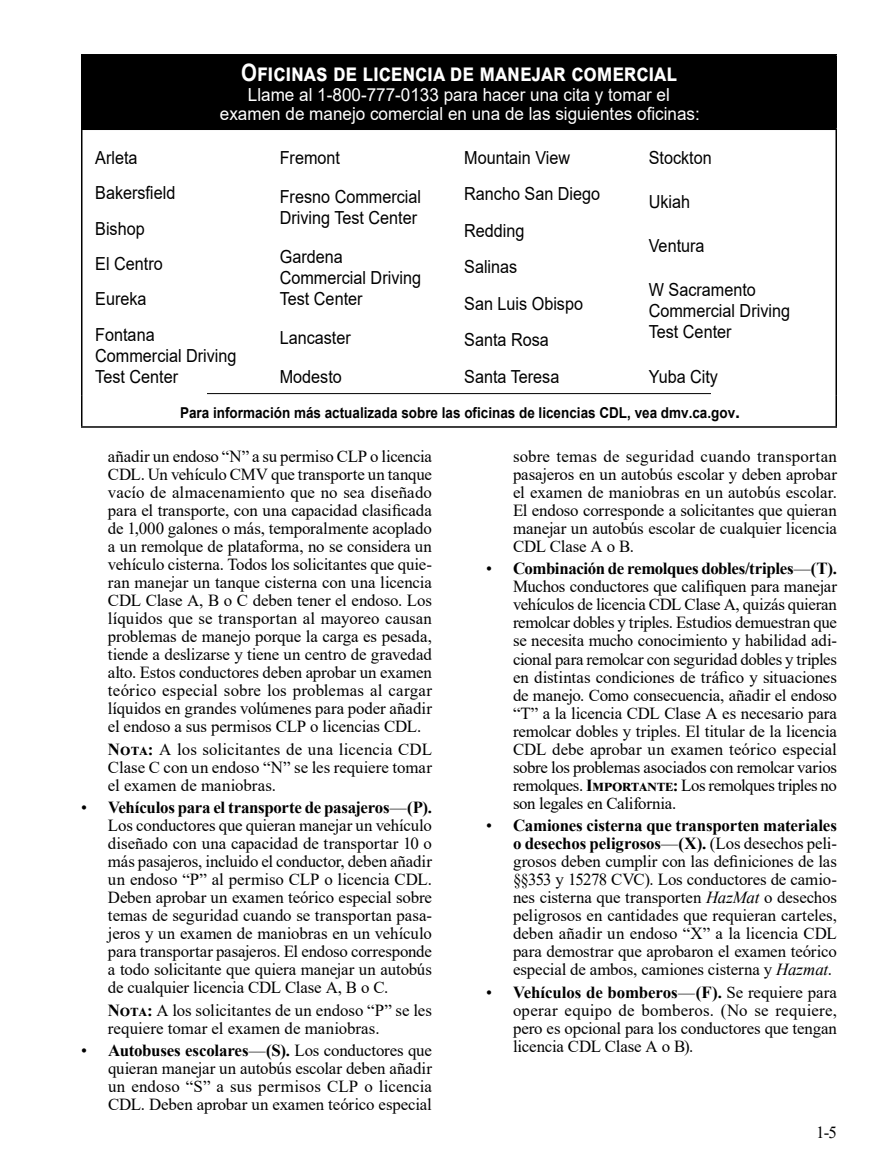
<style>
.page{position:relative;width:891px;height:1175px;background:#fff}
.page>*{position:absolute;margin:0;border:0;box-sizing:border-box;transform-origin:0 0}
.t1{font:700 24px "Arial";letter-spacing:-.005em;color:#fff;scale:.85 1}
.t2{font:18px/36.5px "Arial";color:#000;scale:.9 1}
.t3{font:18px/19.5px "Arial";color:#fff;text-align:center;scale:.95 1}
._1st_Level_Indent{font:16.8px/18px "Times New Roman";letter-spacing:-.01em;color:#000;text-align:justify}
.t4{font:700 15px "Arial";color:#000;scale:.9 1}
.s1{font-style:inherit}
.s2{font-size:18px}
.s3{font-weight:700}
.s4{font-style:italic}
</style>
<div class="page">
<div style="left:82px;top:55px;width:754px;height:74px;background:#000"></div>
<hr style="left:81px;top:128px;width:756px;height:2px;background:#000">
<hr style="left:81px;top:54px;width:756px;height:2px;background:#000">
<hr style="left:81px;top:56px;width:1px;height:72px;background:#000">
<hr style="left:836px;top:56px;width:1px;height:72px;background:#000">
<hr style="left:81px;top:130px;width:1px;height:266px;background:#000">
<hr style="left:836px;top:130px;width:1px;height:266px;background:#000">
<hr style="left:81px;top:396px;width:1px;height:30px;background:#000">
<hr style="left:836px;top:396px;width:1px;height:30px;background:#000">
<hr style="left:81px;top:426px;width:756px;height:2px;background:#000">
<hr style="left:207px;top:393px;width:504px;height:1px;background:#000">
<p class="t1" style="left:241px;top:56px;width:514px">Oficinas de licencia de manejar comercial</p>
<p class="t3" style="left:220px;top:85px;width:507px">Llame al 1-800-777-0133 para hacer una cita y tomar el examen de manejo comercial en una de las siguientes o<span class="s1">f</span>icinas:</p>
<p class="t2" style="left:464px;top:139px;width:153px">Mountain View<br>Rancho San Diego<br>Redding<br>Salinas<br>San Luis Obispo<br>Santa Rosa<br>Santa Teresa</p>
<p class="t2" style="left:649px;top:139px;width:72px">Stockton</p>
<p class="t2" style="left:95px;top:140px;width:91px;line-height:35.4px">Arleta<br>Bakersfield<br>Bishop<br>El Centro<br>Eureka<br>Fontana</p>
<p class="t2" style="left:95px;top:345px;width:158px;line-height:21px">Commercial Driving<br>Test Center</p>
<p class="t2" style="left:280px;top:138px;width:159px;line-height:39px">Fremont<br>Fresno Commercial</p>
<p class="t2" style="left:280px;top:198px;width:154px;line-height:39px">Driving Test Center<br>Gardena</p>
<p class="t2" style="left:280px;top:267px;width:158px;line-height:21px">Commercial Driving<br>Test Center</p>
<p class="t2" style="left:280px;top:318px;width:81px;line-height:39px">Lancaster<br>Modesto</p>
<p class="t2" style="left:649px;top:183px;width:48px">Ukiah</p>
<p class="t2" style="left:649px;top:227px;width:64px">Ventura</p>
<p class="t2" style="left:649px;top:279px;width:158px;line-height:21px">W Sacramento<br>Commercial Driving<br>Test Center</p>
<p class="t2" style="left:649px;top:358px;width:79px">Yuba City</p>
<p class="t4" style="left:180px;top:402px;width:624px">Para información más actualizada sobre las o<span class="s1">fi</span>cinas de licencias CDL, vea dmv.ca.gov<span class="s2">.</span></p>
<p class="_1st_Level_Indent" style="left:108px;top:447px;width:326px">añadir un endoso “N” a su permiso CLP o licencia CDL. Un vehículo CMV que transporte un tanque vacío de almacenamiento que no sea diseñado para el transporte, con una capacidad clasificada de 1,000 galones o más, temporalmente acoplado a un remolque de plataforma, no se considera un vehículo cisterna. Todos los solicitantes que quie&shy;ran manejar un tanque cisterna con una licencia CDL Clase A, B o C deben tener el endoso. Los líquidos que se transportan al mayoreo causan problemas de manejo porque la carga es pesada, tiende a deslizarse y tiene un centro de gravedad alto. Estos conductores deben aprobar un examen teórico especial sobre los problemas al cargar líquidos en grandes volúmenes para poder añadir el endoso a sus permisos CLP o licencias CDL.</p>
<p class="_1st_Level_Indent" style="left:108px;top:739px;width:326px"><span class="s3">Nota:</span> A los solicitantes de una licencia CDL Clase C con un endoso “N” se les requiere tomar el examen de maniobras.</p>
<p class="_1st_Level_Indent" style="left:108px;top:798px;width:326px;text-indent:-27px">• <span class="s3">Vehículos para el transporte de pasajeros</span>—<span class="s3">(P).<br></span>Los conductores que quieran manejar un vehículo diseñado con una capacidad de transportar 10 o más pasajeros, incluido el conductor, deben añadir un endoso “P” al permiso CLP o licencia CDL.<br>Deben aprobar un examen teórico especial sobre temas de seguridad cuando se transportan pasa&shy;jeros y un examen de maniobras en un vehículo para transportar pasajeros. El endoso corresponde a todo solicitante que quiera manejar un autobús de cualquier licencia CDL Clase A, B o C.</p>
<p class="_1st_Level_Indent" style="left:108px;top:1000px;width:326px"><span class="s3">Nota:</span> A los solicitantes de un endoso “P” se les requiere tomar el examen de maniobras.</p>
<p class="_1st_Level_Indent" style="left:81px;top:1041px;width:7px">•</p>
<p class="_1st_Level_Indent" style="left:108px;top:1041px;width:326px"><span class="s3">Autobuses escolares</span>—<span class="s3">(S).</span> Los conductores que quieran manejar un autobús escolar deben añadir un endoso “S” a sus permisos CLP o licencia CDL. Deben aprobar un examen teórico especial</p>
<p class="_1st_Level_Indent" style="left:513px;top:447px;width:326px">sobre temas de seguridad cuando transportan pasajeros en un autobús escolar y deben aprobar el examen de maniobras en un autobús escolar.<br>El endoso corresponde a solicitantes que quieran manejar un autobús escolar de cualquier licencia CDL Clase A o B.</p>
<p class="_1st_Level_Indent" style="left:513px;top:559px;width:326px;text-indent:-27px">• <span class="s3">Combinación de remolques dobles/triples</span>—<span class="s3">(T).<br></span>Muchos conductores que califiquen para manejar vehículos de licencia CDL Clase A, quizás quieran remolcar dobles y triples. Estudios demuestran que se necesita mucho conocimiento y habilidad adi&shy;cional para remolcar con seguridad dobles y triples en distintas condiciones de tráfico y situaciones de manejo. Como consecuencia, añadir el endoso “T” a la licencia CDL Clase A es necesario para remolcar dobles y triples. El titular de la licencia CDL debe aprobar un examen teórico especial sobre los problemas asociados con remolcar varios remolques. <span class="s3">Importante:</span> Los remolques triples no son legales en California.</p>
<p class="_1st_Level_Indent" style="left:513px;top:816px;width:326px;text-indent:-27px">• <span class="s3">Camiones cisterna que transporten materiales o desechos peligrosos</span>—<span class="s3">(X).</span> (Los desechos peli&shy;grosos deben cumplir con las definiciones de las §§353 y 15278 CVC). Los conductores de camio&shy;nes cisterna que transporten <span class="s4">HazMat</span> o desechos peligrosos en cantidades que requieran carteles, deben añadir un endoso “X” a la licencia CDL para demostrar que aprobaron el examen teórico especial de ambos, camiones cisterna y <span class="s4">Hazmat</span>.</p>
<p class="_1st_Level_Indent" style="left:513px;top:982px;width:326px;text-indent:-27px">• <span class="s3">Vehículos de bomberos</span>—<span class="s3">(F).</span> Se requiere para operar equipo de bomberos. (No se requiere, pero es opcional para los conductores que tengan licencia CDL Clase A o B).</p>
<p class="_1st_Level_Indent" style="left:816px;top:1122px;width:22px">1-5</p>
</div>
